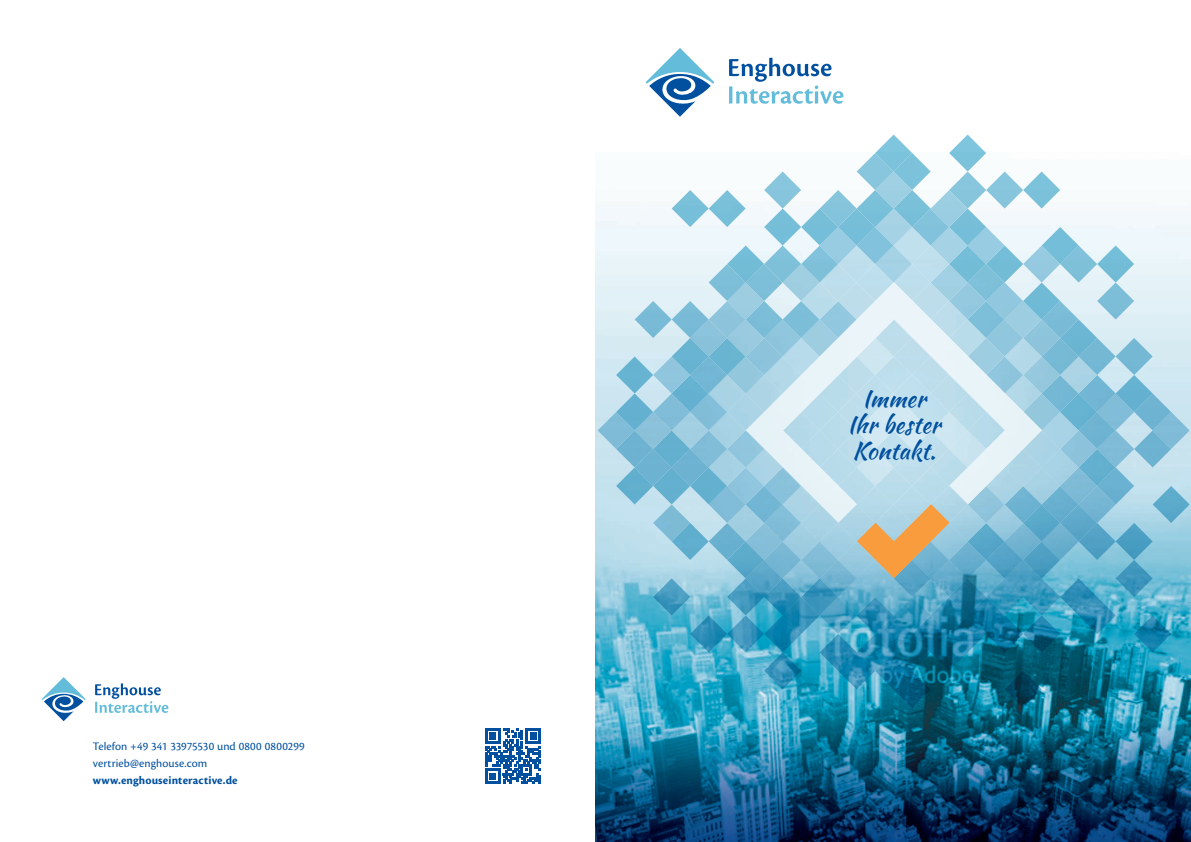
<style>
.page{position:relative;width:1191px;height:842px;background:#fff}
.page>*{position:absolute;margin:0;border:0;box-sizing:border-box;transform-origin:0 0}
.t1{font:23.9px/26.1px "Kaushan Script";color:#01509f;text-align:center}
.t2{font:12px/17px "Cronos Pro";letter-spacing:.005em;color:#01509f}
.t3{font:700 12px "Cronos Pro";letter-spacing:.01em;color:#01509f}
</style>
<div class="page">
<img style="left:595px;top:57px;width:596px;height:785px">
<svg style="left:645px;top:48px;width:69px;height:69px"></svg>
<svg style="left:729px;top:58px;width:114px;height:46px"></svg>
<svg style="left:597px;top:135px;width:592px;height:573px;background:#98cadb"></svg>
<svg style="left:485px;top:728px;width:56px;height:56px"></svg>
<svg style="left:42px;top:677px;width:44px;height:44px"></svg>
<svg style="left:95px;top:683px;width:73px;height:30px"></svg>
<p class="t2" style="left:93px;top:738px;width:213px">Telefon +49 341 33975530 und 0800 0800299 vertrieb@enghouse.com</p>
<p class="t3" style="left:93px;top:774px;width:146px">www.enghouseinteractive.de</p>
<h1 class="t1" style="left:847px;top:385px;width:94px">Immer<br>Ihr bester<br>Kontakt.</h1>
</div>
